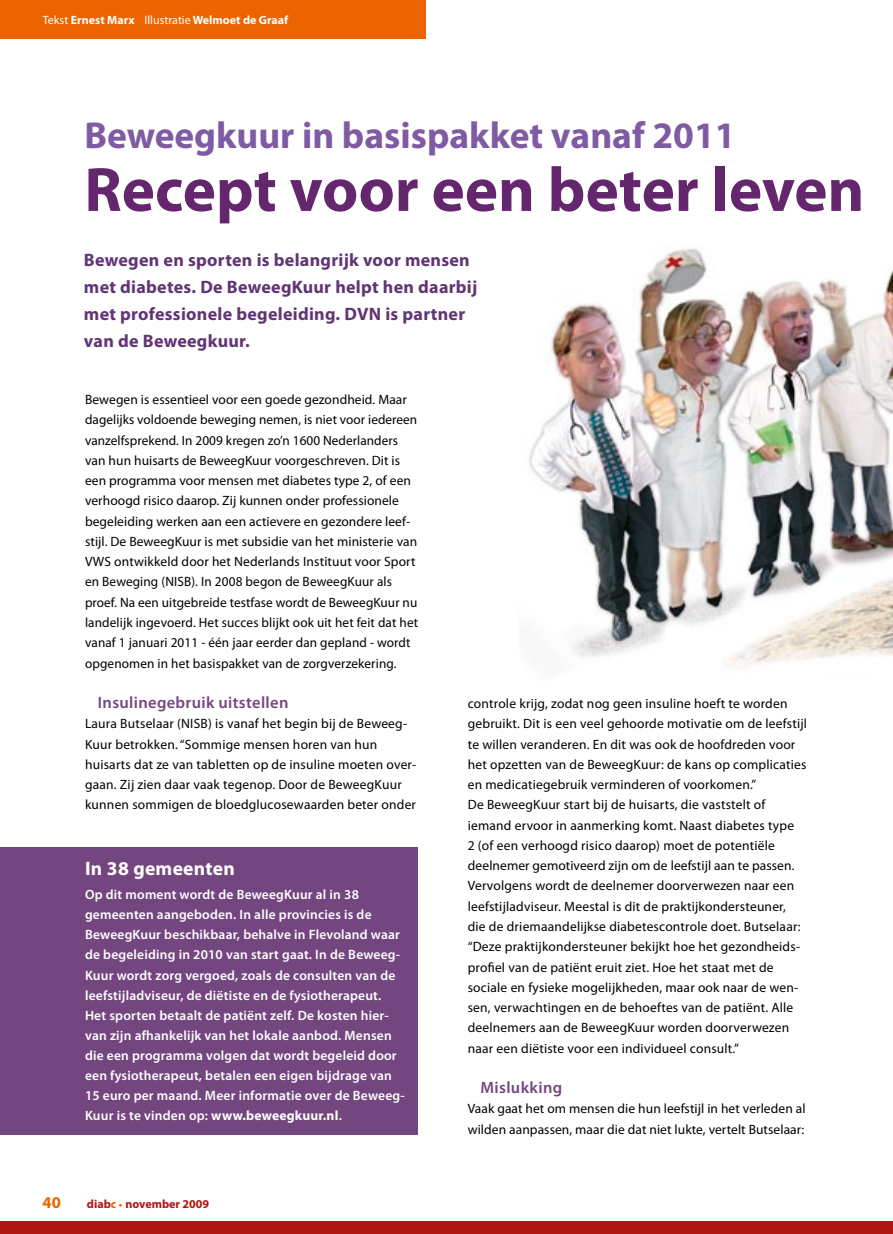
<style>
.page{position:relative;width:893px;height:1234px;background:#fff}
.page>*{position:absolute;margin:0;border:0;box-sizing:border-box;transform-origin:0 0}
.t1{font:700 63px "Myriad Pro";color:#64276e}
.t2{font:700 37.5px "Myriad Pro";color:#7f5ba3}
.t3{font:700 19.5px "Myriad Pro";letter-spacing:.015em;color:#fff}
.t4{font:700 18px/27px "Myriad Pro";letter-spacing:.015em;color:#613575}
.t5{font:600 16.5px "Myriad Pro";letter-spacing:.02em;color:#744680}
.t6{font:700 16.5px "Myriad Pro";color:#fff}
.t7{font:700 16.5px "Myriad Pro";color:#eb6400}
.t8{font:13.5px/20.2px "Myriad Pro";letter-spacing:.01em;color:#000}
.t9{font:600 13.5px/20.1px "Myriad Pro";letter-spacing:.015em;color:#fff}
.t10{font:700 12px "Myriad Pro";color:#fff}
.t11{font:700 12px "Myriad Pro";color:#b01412}
.s1{font-weight:400}
.s2{font-weight:700}
.s3{color:#eb6400}
.s4{font-size:10.5px;color:#eb6400}
</style>
<div class="page">
<div style="left:0;top:1220px;width:893px;height:13px;background:#b01412"></div>
<div style="left:0;top:0;width:425px;height:38px;background:#eb6400"></div>
<img style="left:529px;top:246px;width:364px;height:423px">
<div style="left:0;top:847px;width:418px;height:287px;background:#744680"></div>
<p class="t6" style="left:38px;top:9px;width:49px">Entree</p>
<p class="t10" style="left:43px;top:12px;width:247px"><span class="s1">Tekst</span> Ernest Marx <span class="s1">Illustratie</span> Welmoet de Graaf</p>
<h2 class="t2" style="left:84px;top:111px;width:653px">Beweegkuur in basispakket vanaf 2011</h2>
<h1 class="t1" style="left:84px;top:148px;width:782px">Recept voor een beter leven</h1>
<h3 class="t4" style="left:84px;top:246px;width:395px">Bewegen en sporten is belangrijk voor mensen met diabetes. De BeweegKuur helpt hen daarbij met professionele begeleiding. DVN is partner van de Beweegkuur.</h3>
<p class="t8" style="left:85px;top:389px;width:335px">Bewegen is essentieel voor een goede gezondheid. Maar dagelijks voldoende beweging nemen, is niet voor iedereen vanzelfsprekend. In 2009 kregen zo’n 1600 Nederlanders van hun huisarts de BeweegKuur voorgeschreven. Dit is een programma voor mensen met diabetes type 2, of een verhoogd risico daarop. Zij kunnen onder professionele begeleiding werken aan een actievere en gezondere leef&shy;stijl. De BeweegKuur is met subsidie van het ministerie van VWS ontwikkeld door het Nederlands Instituut voor Sport en Beweging (NISB). In 2008 begon de BeweegKuur als proef. Na een uitgebreide testfase wordt de BeweegKuur nu landelijk ingevoerd. Het succes blijkt ook uit het feit dat het vanaf 1 januari 2011 - één jaar eerder dan gepland - wordt opgenomen in het basispakket van de zorgverzekering.</p>
<p class="t5" style="left:98px;top:691px;width:192px">Insulinegebruik uitstellen</p>
<p class="t8" style="left:85px;top:713px;width:333px">Laura Butselaar (NISB) is vanaf het begin bij de Beweeg-Kuur betrokken. “Sommige mensen horen van hun huisarts dat ze van tabletten op de insuline moeten over&shy;gaan. Zij zien daar vaak tegenop. Door de BeweegKuur kunnen sommigen de bloedglucosewaarden beter onder</p>
<h3 class="t3" style="left:85px;top:855px;width:151px">In 38 gemeenten</h3>
<p class="t9" style="left:85px;top:883px;width:321px">Op dit moment wordt de BeweegKuur al in 38 gemeenten aangeboden. In alle provincies is de BeweegKuur beschikbaar, behalve in Flevoland waar de begeleiding in 2010 van start gaat. In de Beweeg-Kuur wordt zorg vergoed, zoals de consulten van de leefstijladviseur, de diëtiste en de fysiotherapeut.<br>Het sporten betaalt de patiënt zelf. De kosten hier&shy;van zijn afhankelijk van het lokale aanbod. Mensen die een programma volgen dat wordt begeleid door een fysiotherapeut, betalen een eigen bijdrage van 15 euro per maand. Meer informatie over de Beweeg-Kuur is te vinden op: <span class="s2">www.beweegkuur.nl</span>.</p>
<p class="t7" style="left:43px;top:1191px;width:20px">40</p>
<p class="t11" style="left:87px;top:1196px;width:124px">diab<span class="s3">c</span> <span class="s4">•</span> november 2009</p>
<p class="t8" style="left:468px;top:693px;width:341px">controle krijg, zodat nog geen insuline hoeft te worden gebruikt. Dit is een veel gehoorde motivatie om de leefstijl te willen veranderen. En dit was ook de hoofdreden voor het opzetten van de BeweegKuur: de kans op complicaties en medicatiegebruik verminderen of voorkomen.”<br>De BeweegKuur start bij de huisarts, die vaststelt of iemand ervoor in aanmerking komt. Naast diabetes type<br>2 (of een verhoogd risico daarop) moet de potentiële deelnemer gemotiveerd zijn om de leefstijl aan te passen.<br>Vervolgens wordt de deelnemer doorverwezen naar een leefstijladviseur. Meestal is dit de praktijkondersteuner, die de driemaandelijkse diabetescontrole doet. Butselaar: “Deze praktijkondersteuner bekijkt hoe het gezondheids&shy;profiel van de patiënt eruit ziet. Hoe het staat met de sociale en fysieke mogelijkheden, maar ook naar de wen&shy;sen, verwachtingen en de behoeftes van de patiënt. Alle deelnemers aan de BeweegKuur worden doorverwezen naar een diëtiste voor een individueel consult.”</p>
<p class="t5" style="left:480px;top:1076px;width:83px">Mislukking</p>
<p class="t8" style="left:468px;top:1098px;width:339px">Vaak gaat het om mensen die hun leefstijl in het verleden al wilden aanpassen, maar die dat niet lukte, vertelt Butselaar:</p>
</div>
